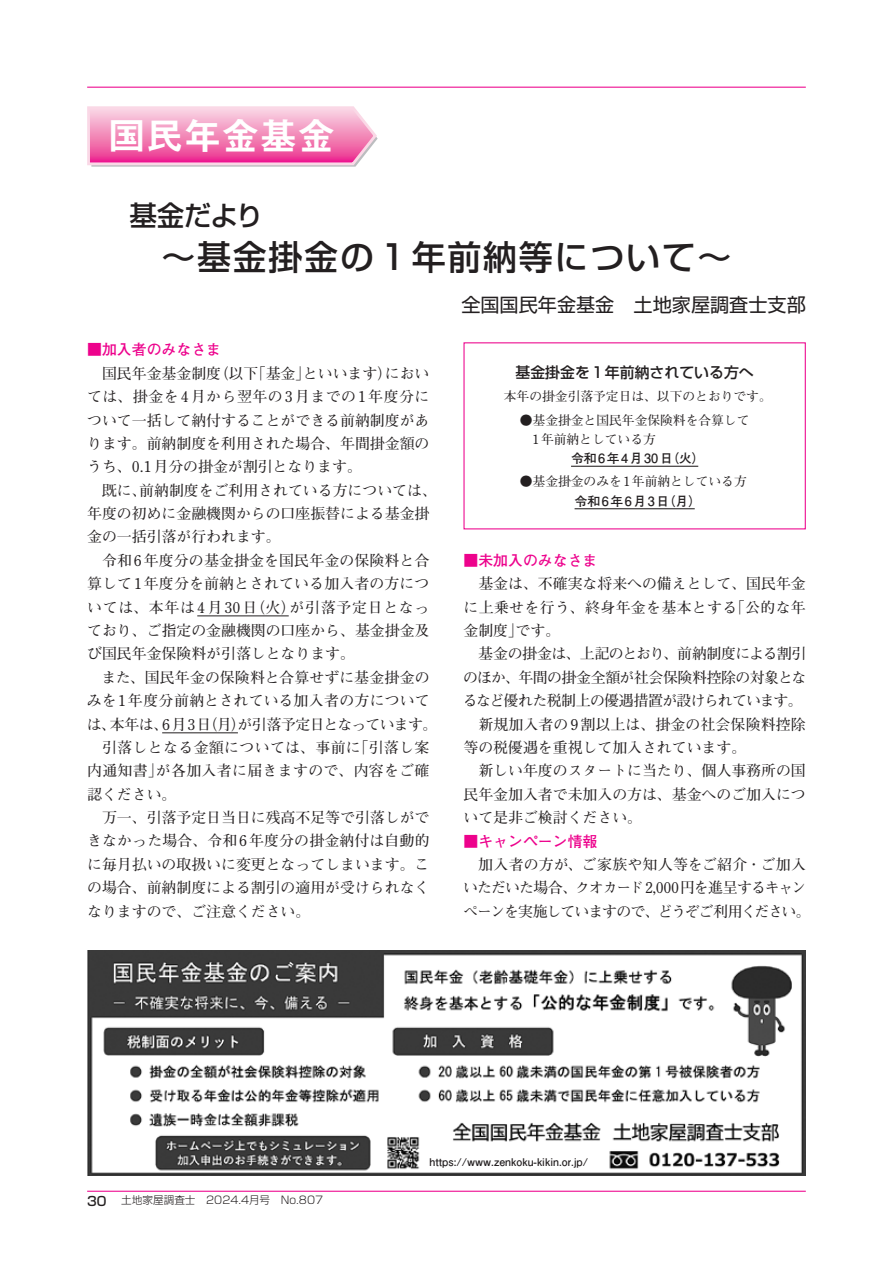
<style>
.page{position:relative;width:893px;height:1263px;background:#fff}
.page>*{position:absolute;margin:0;border:0;box-sizing:border-box;transform-origin:0 0}
.t1{font:37.95px "Midashi Go Pr 6 N MB31";color:#fff}
.t2{font:500 34.05px "Shin Go Pr 6 N";letter-spacing:.05em;color:#231f20}
.t3{font:500 27.6px "Shin Go Pr 6 N";letter-spacing:-.035em;color:#231f20}
.t4{font:19.2px "Shin Go Pr 6 N";color:#231f20}
.t5{font:700 14.85px/23.4px "Futo Min A101 Pr 6 N";color:#231f20;text-align:justify}
.t6{font:700 14.85px/23.4px "Futo Min A101 Pr 6 N";letter-spacing:-.05em;color:#231f20}
.t7{font:700 14.85px "Futo Min A101 Pr 6 N";letter-spacing:-.035em;color:#231f20}
.t8{font:700 14.85px "Futo Min A101 Pr 6 N";letter-spacing:.025em;color:#231f20}
.t9{font:700 14.85px "Futo Go B101 Pr 6 N";color:#ed028c}
.t10{font:700 14.85px "Futo Min A101 Pr 6 N";letter-spacing:-.04em;color:#231f20}
.t11{font:700 14.85px "Futo Min A101 Pr 6 N";letter-spacing:-.025em;color:#231f20}
.t12{font:700 14.85px "Futo Min A101 Pr 6 N";letter-spacing:.02em;color:#231f20}
.t13{font:500 14.85px "Shin Go Pr 6 N";color:#231f20}
.t14{font:700 12.75px/19.2px "Futo Min A101 Pr 6 N";color:#231f20}
.t15{font:700 12.75px "Futo Go B101 Pr 6 N";letter-spacing:.125em;color:#231f20}
.t16{font:700 10.65px "Futo Go B101 Pr 6 N";color:#231f20}
.t17{font:300 10.65px "Shin Go Pr 6 N";color:#231f20}
.s1{font-weight:500;font-size:12.75px}
</style>
<div class="page">
<hr style="left:87px;top:87px;width:719px;height:1px;background:#ed028c">
<hr style="left:87px;top:1191px;width:719px;height:1px;background:#ed028c">
<hr style="left:197px;top:616px;width:92px;height:1px;background:#231f20">
<hr style="left:162px;top:732px;width:76px;height:1px;background:#231f20">
<hr style="left:571px;top:466px;width:127px;height:1px;background:#231f20">
<hr style="left:575px;top:508px;width:120px;height:1px;background:#231f20">
<svg style="left:87px;top:106px;width:291px;height:61px"></svg>
<img style="left:87px;top:950px;width:719px;height:226px">
<h1 class="t1" style="left:108px;top:105px;width:229px">国民年金基金</h1>
<h3 class="t3" style="left:130px;top:193px;width:135px">基金だより</h3>
<h2 class="t2" style="left:161px;top:229px;width:572px">～基金掛金の1年前納等について～</h2>
<p class="t9" style="left:87px;top:338px;width:135px">■加入者のみなさま</p>
<p class="t5" style="left:87px;top:361px;width:344px;text-indent:15px">国民年金基金制度（以下「基金」といいます）においては、掛金を4月から翌年の3月までの1年度分について一括して納付することができる前納制度があります。前納制度を利用された場合、年間掛金額のうち、0.1月分の掛金が割引となります。</p>
<p class="t5" style="left:87px;top:478px;width:351px;text-align:left;text-indent:15px">既に、前納制度をご利用されている方については、年度の初めに金融機関からの口座振替による基金掛金の一括引落が行われます。</p>
<p class="t5" style="left:87px;top:548px;width:344px;text-indent:15px">令和6年度分の基金掛金を国民年金の保険料と合算して1年度分を前納とされている加入者の方については、本年は4月30日（火）が引落予定日となっており、ご指定の金融機関の口座から、基金掛金及び国民年金保険料が引落しとなります。</p>
<p class="t5" style="left:102px;top:665px;width:330px">また、国民年金の保険料と合算せずに基金掛金の</p>
<p class="t12" style="left:87px;top:689px;width:344px">みを1年度分前納とされている加入者の方について</p>
<p class="t7" style="left:87px;top:712px;width:352px">は、本年は、6月3日（月）が引落予定日となっています。</p>
<p class="t8" style="left:102px;top:736px;width:329px">引落しとなる金額については、事前に「引落し案</p>
<p class="t8" style="left:87px;top:759px;width:344px">内通知書」が各加入者に届きますので、内容をご確</p>
<p class="t5" style="left:87px;top:782px;width:91px">認ください。</p>
<p class="t5" style="left:102px;top:805px;width:329px">万一、引落予定日当日に残高不足等で引落しがで</p>
<p class="t5" style="left:87px;top:828px;width:344px">きなかった場合、令和6年度分の掛金納付は自動的</p>
<p class="t5" style="left:87px;top:852px;width:344px">に毎月払いの取扱いに変更となってしまいます。こ</p>
<p class="t5" style="left:87px;top:875px;width:344px">の場合、前納制度による割引の適用が受けられなく</p>
<p class="t5" style="left:87px;top:899px;width:225px">なりますので、ご注意ください。</p>
<p class="t4" style="left:461px;top:289px;width:346px">全国国民年金基金　土地家屋調査士支部</p>
<p class="t13" style="left:515px;top:360px;width:240px">基金掛金を1年前納されている方へ</p>
<p class="t14" style="left:504px;top:386px;width:269px">本年の掛金引落予定日は、以下のとおりです。</p>
<p class="t14" style="left:533px;top:410px;width:218px;text-indent:-13px">●基金掛金と国民年金保険料を合算して<br>1年前納としている方</p>
<p class="t15" style="left:571px;top:448px;width:135px">令和6年4月30日（火）</p>
<p class="t14" style="left:520px;top:471px;width:228px">●基金掛金のみを1年前納としている方</p>
<p class="t15" style="left:575px;top:490px;width:128px">令和6年6月3日（月）</p>
<p class="t9" style="left:463px;top:548px;width:135px">■未加入のみなさま</p>
<p class="t5" style="left:463px;top:571px;width:344px;text-indent:15px">基金は、不確実な将来への備えとして、国民年金に上乗せを行う、終身年金を基本とする「公的な年金制度」です。</p>
<p class="t11" style="left:478px;top:642px;width:329px">基金の掛金は、上記のとおり、前納制度による割引</p>
<p class="t7" style="left:463px;top:666px;width:345px">のほか、年間の掛金全額が社会保険料控除の対象とな</p>
<p class="t10" style="left:463px;top:689px;width:342px">るなど優れた税制上の優遇措置が設けられています。</p>
<p class="t5" style="left:478px;top:712px;width:329px">新規加入者の9割以上は、掛金の社会保険料控除</p>
<p class="t5" style="left:463px;top:735px;width:284px">等の税優遇を重視して加入されています。</p>
<p class="t5" style="left:478px;top:758px;width:329px">新しい年度のスタートに当たり、個人事務所の国</p>
<p class="t5" style="left:463px;top:782px;width:344px">民年金加入者で未加入の方は、基金へのご加入につ</p>
<p class="t5" style="left:463px;top:805px;width:180px">いて是非ご検討ください。</p>
<p class="t9" style="left:463px;top:829px;width:135px">■キャンペーン情報</p>
<p class="t6" style="left:463px;top:852px;width:349px;text-indent:15px">加入者の方が、ご家族や知人等をご紹介・ご加入いただいた場合、クオカード2,000円を進呈するキャンペーンを実施していますので、どうぞご利用ください。</p>
<p class="t17" style="left:87px;top:1191px;width:237px"><span class="s1">30</span> 土地家屋調査士　2024.4月号　No.807</p>
<p class="t16" style="left:429px;top:1153px;width:160px">https://www.zenkoku-kikin.or.jp/</p>
</div>
